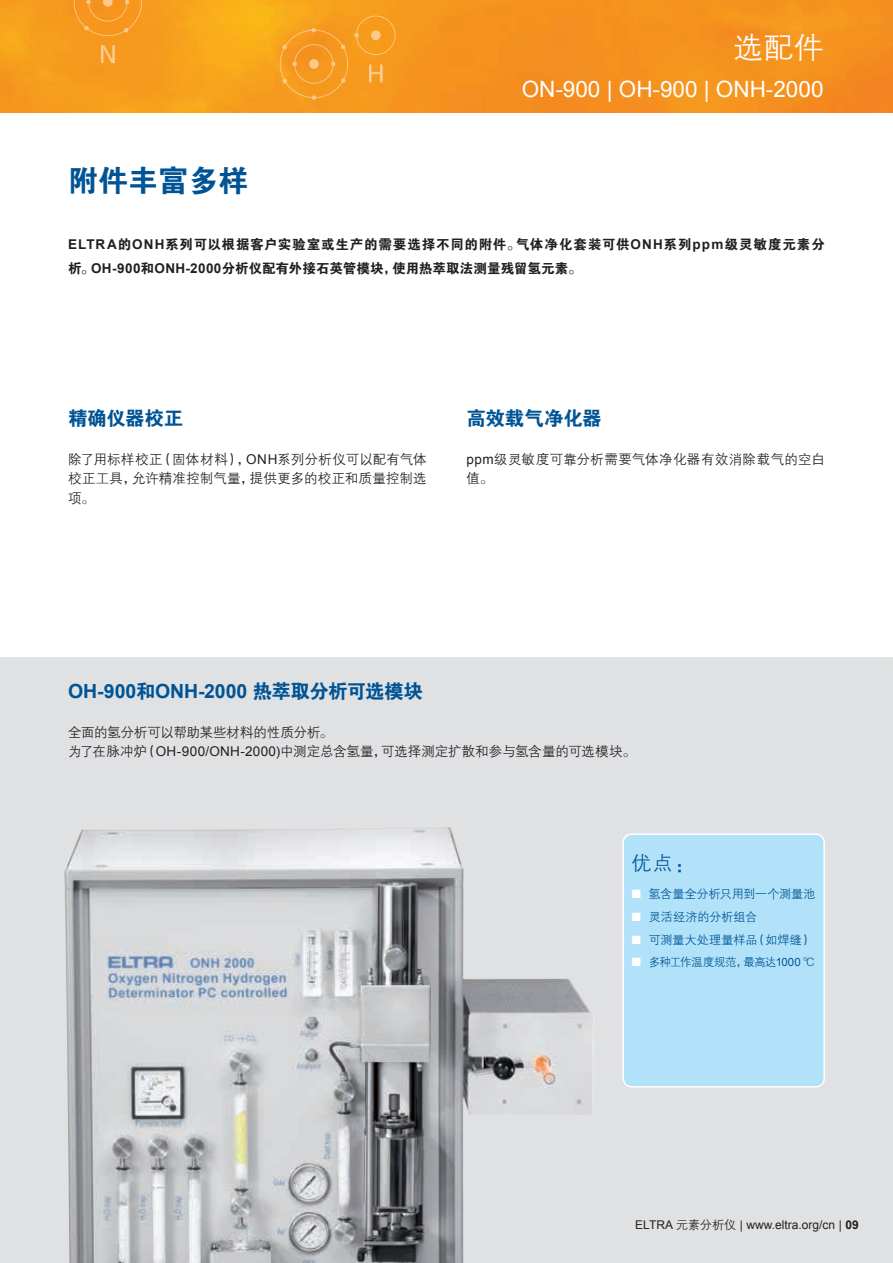
<style>
.page{position:relative;width:893px;height:1263px;background:#fff}
.page>*{position:absolute;margin:0;border:0;box-sizing:border-box;transform-origin:0 0}
.t1{font:30px "FZDHTJW GB1 0";color:#005495}
.t2{font:30px "FZZDXJW GB1 0";color:#fff}
.t3{font:22.5px "Arial";color:#fff}
.t4{font:700 19.5px "Arial";letter-spacing:-.005em;color:#005495}
.t5{font:19.5px "FZDHTJW GB1 0";letter-spacing:-.01em;color:#005495}
.t6{font:19.5px "FZZDXJW GB1 0";color:#005495}
.t7{font:13.5px/19.5px "FZZDXJW GB1 0";color:#231f20;text-align:justify}
.t8{font:13.5px/24px "FZDHTJW GB1 0";letter-spacing:.045em;color:#231f20}
.t9{font:13.5px/19.5px "FZZDXJW GB1 0";letter-spacing:.03em;color:#231f20}
.t10{font:12px "FZZDXJW GB1 0";color:#005495}
.t11{font:12px "Arial";color:#231f20}
.t12{font:11.4px "FZZDXJW GB1 0";letter-spacing:-.045em;color:#005495}
.s1{font-family:"Arial";font-weight:700}
.s2{font-family:"Arial"}
.s3{font-family:"FZDHTJW GB1 0";font-weight:400}
.s4{color:#fff}
.s5{font-family:"FZZDXJW GB1 0"}
.s6{font-weight:700}
</style>
<div class="page">
<div style="left:0;top:658px;width:893px;height:605px;background:#e0e1e3"></div>
<img style="left:0;top:0;width:893px;height:112px">
<div style="left:623px;top:834px;width:201px;height:253px;background:#b1e2f9;border-radius:9px"></div>
<div style="left:622px;top:833px;width:203px;height:254px;border:2px solid #fff;border-radius:9px"></div>
<img style="left:64px;top:827px;width:529px;height:436px">
<svg style="left:101px;top:45px;width:14px;height:18px"></svg>
<svg style="left:73px;top:0;width:73px;height:36px;background:#f69a28"></svg>
<svg style="left:275px;top:16px;width:120px;height:84px;background:#f69d25"></svg>
<h1 class="t1" style="left:68px;top:164px;width:182px">附件丰富多样</h1>
<h1 class="t2" style="left:733px;top:32px;width:92px">选配件</h1>
<h2 class="t3" style="left:522px;top:74px;width:303px">ON-900 | OH-900 | ONH-2000</h2>
<p class="t8" style="left:68px;top:232px;width:758px"><span class="s1">ELTRA</span>的<span class="s1">ONH</span>系列可以根据客户实验室或生产的需要选择不同的附件。气体净化套装可供<span class="s1">ONH</span>系列<span class="s1">ppm</span>级灵敏度元素分析。<span class="s1">OH-900</span>和<span class="s1">ONH-2000</span>分析仪配有外接石英管模块，使用热萃取法测量残留氢元素。</p>
<h3 class="t5" style="left:68px;top:407px;width:117px">精确仪器校正</h3>
<p class="t7" style="left:68px;top:450px;width:360px">除了用标样校正（固体材料），<span class="s2">ONH</span>系列分析仪可以配有气体校正工具，允许精准控制气量，提供更多的校正和质量控制选项。</p>
<h3 class="t5" style="left:466px;top:407px;width:137px">高效载气净化器</h3>
<p class="t9" style="left:466px;top:450px;width:360px"><span class="s2">ppm</span>级灵敏度可靠分析需要气体净化器有效消除载气的空白值。</p>
<h3 class="t4" style="left:68px;top:678px;width:356px">OH-900<span class="s3">和</span>ONH-2000 <span class="s3">热萃取分析可选模块</span></h3>
<p class="t7" style="left:68px;top:723px;width:569px">全面的氢分析可以帮助某些材料的性质分析。<br>为了在脉冲炉（<span class="s2">OH-900/ONH-2000)</span>中测定总含氢量，可选择测定扩散和参与氢含量的可选模块。</p>
<h3 class="t6" style="left:632px;top:853px;width:64px">优点：</h3>
<p class="t10" style="left:632px;top:887px;width:185px"><span class="s4">■</span> 氢含量全分析只用到一个测量池</p>
<p class="t10" style="left:632px;top:910px;width:127px"><span class="s4">■</span> 灵活经济的分析组合</p>
<p class="t10" style="left:632px;top:933px;width:182px"><span class="s4">■</span> 可测量大处理量样品（如焊缝）</p>
<p class="t12" style="left:632px;top:956px;width:184px"><span class="s4">■</span> 多种工作温度规范，最高达<span class="s2">1000</span> ℃</p>
<p class="t11" style="left:635px;top:1217px;width:225px">ELTRA <span class="s5">元素分析仪</span> | www.eltra.org/cn | <span class="s6">09</span></p>
</div>
